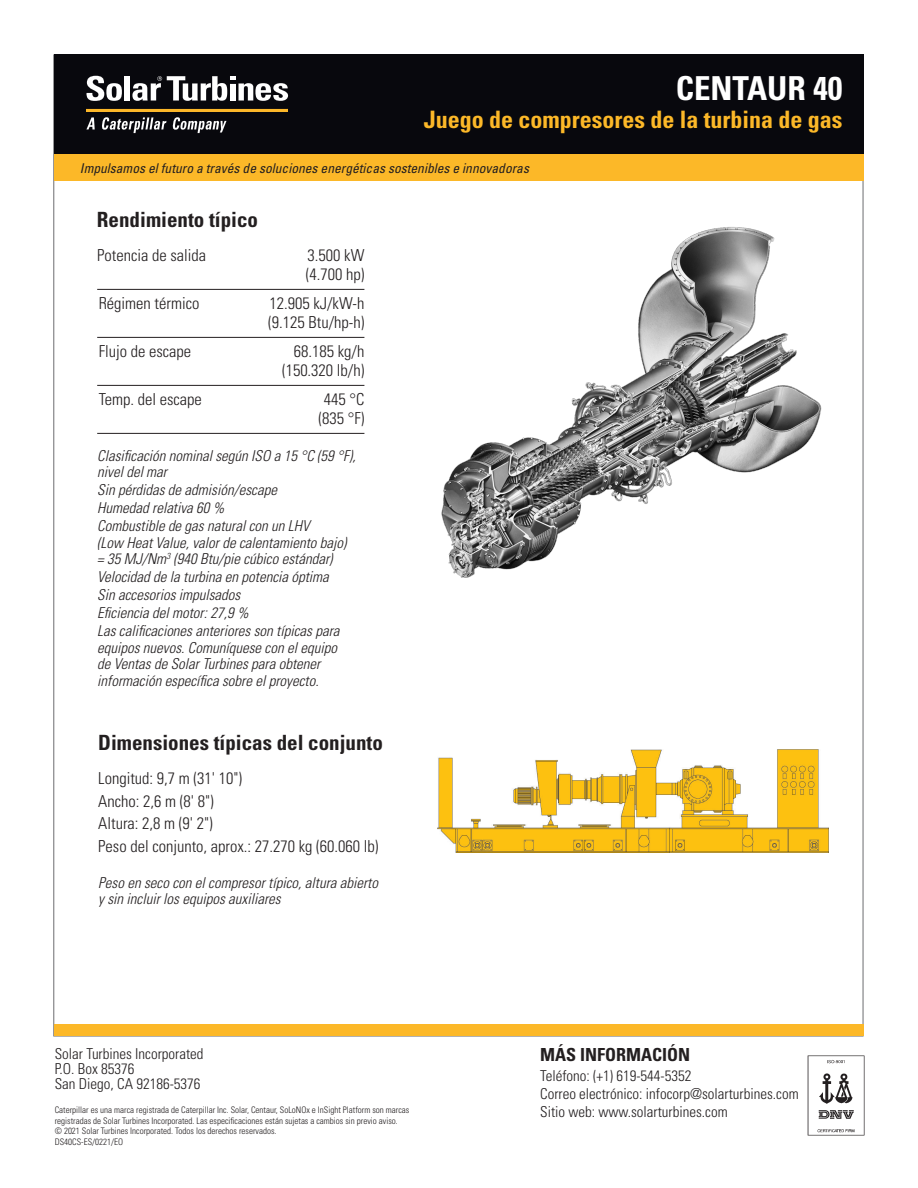
<style>
.page{position:relative;width:918px;height:1188px;background:#fff}
.page>*{position:absolute;margin:0;border:0;box-sizing:border-box;transform-origin:0 0}
.t1{font:700 condensed 33px "Univers LT Std";color:#fff}
.t2{font:700 condensed 24px "Univers LT Std";color:#fcb828}
.t3{font:700 condensed 21px "Univers LT Std";color:#231f20}
.t4{font:700 condensed 18px "Univers LT Std";color:#231f20}
.t5{font:300 condensed 16.5px/19.5px "Univers LT Std";color:#231f20}
.t6{font:italic 300 condensed 15px/16.5px "Univers LT Std";color:#231f20}
.t7{font:300 condensed 15px/15px "Univers LT Std";color:#231f20}
.t8{font:italic condensed 13.5px "Univers LT Std";color:#231f20}
.t9{font:300 condensed 9px/10.5px "Univers LT Std";color:#231f20}
</style>
<div class="page">
<div style="left:54px;top:54px;width:810px;height:101px;background:#08080d"></div>
<div style="left:54px;top:155px;width:810px;height:26px;background:#fcb828"></div>
<svg style="left:86px;top:117px;width:9px;height:12px"></svg>
<svg style="left:172px;top:117px;width:54px;height:16px"></svg>
<svg style="left:102px;top:117px;width:64px;height:16px"></svg>
<hr style="left:86px;top:109px;width:202px;height:2px;background:#fcb729">
<svg style="left:86px;top:76px;width:202px;height:25px"></svg>
<div style="left:54px;top:1024px;width:810px;height:12px;background:#fcb828"></div>
<img style="left:441px;top:227px;width:381px;height:351px">
<img style="left:808px;top:1055px;width:56px;height:80px">
<hr style="left:97px;top:289px;width:267px;height:1px;background:#231f20">
<hr style="left:97px;top:337px;width:267px;height:1px;background:#231f20">
<hr style="left:97px;top:385px;width:267px;height:1px;background:#231f20">
<hr style="left:97px;top:433px;width:267px;height:1px;background:#231f20">
<img style="left:437px;top:749px;width:391px;height:104px">
<h1 class="t1" style="left:676px;top:68px;width:168px">CENTAUR 40</h1>
<h2 class="t2" style="left:424px;top:105px;width:420px">Juego de compresores de la turbina de gas</h2>
<p class="t8" style="left:80px;top:160px;width:451px">Impulsamos el futuro a través de soluciones energéticas sostenibles e innovadoras</p>
<h3 class="t3" style="left:97px;top:206px;width:163px">Rendimiento típico</h3>
<p class="t5" style="left:97px;top:245px;width:110px">Potencia de salida</p>
<p class="t5" style="left:306px;top:245px;width:60px">3.500 kW (4.700 hp)</p>
<p class="t5" style="left:99px;top:293px;width:102px">Régimen térmico</p>
<p class="t5" style="left:268px;top:293px;width:98px">12.905 kJ/kW-h (9.125 Btu/hp-h)</p>
<p class="t5" style="left:99px;top:341px;width:94px">Flujo de escape</p>
<p class="t5" style="left:282px;top:341px;width:84px;text-align:right">68.185 kg/h (150.320 lb/h)</p>
<p class="t5" style="left:99px;top:389px;width:105px">Temp. del escape</p>
<p class="t5" style="left:318px;top:389px;width:47px;text-align:center">445 °C (835 °F)</p>
<p class="t6" style="left:97px;top:447px;width:260px">Clasificación nominal según ISO a 15 °C (59 °F), nivel del mar</p>
<p class="t6" style="left:97px;top:481px;width:214px;line-height:18px">Sin pérdidas de admisión/escape<br>Humedad relativa 60 %<br>Combustible de gas natural con un LHV</p>
<p class="t6" style="left:97px;top:534px;width:251px">(Low Heat Value, valor de calentamiento bajo) = 35 MJ/Nm<sup>3</sup> (940 Btu/pie cúbico estándar)</p>
<p class="t6" style="left:97px;top:568px;width:244px;line-height:18px">Velocidad de la turbina en potencia óptima Sin accesorios impulsados<br>Eficiencia del motor: 27,9 %<br>Las calificaciones anteriores son típicas para</p>
<p class="t6" style="left:97px;top:639px;width:241px">equipos nuevos. Comuníquese con el equipo de Ventas de Solar Turbines para obtener información específica sobre el proyecto.</p>
<h3 class="t3" style="left:98px;top:730px;width:286px">Dimensiones típicas del conjunto</h3>
<p class="t5" style="left:98px;top:767px;width:282px;line-height:22.5px">Longitud: 9,7 m (31' 10")<br>Ancho: 2,6 m (8' 8")<br>Altura: 2,8 m (9' 2")<br>Peso del conjunto, aprox.: 27.270 kg (60.060 lb)</p>
<p class="t6" style="left:98px;top:874px;width:281px">Peso en seco con el compresor típico, altura abierto y sin incluir los equipos auxiliares</p>
<p class="t7" style="left:55px;top:1047px;width:150px">Solar Turbines Incorporated<br>P.O. Box 85376<br>San Diego, CA 92186‑5376</p>
<p class="t9" style="left:55px;top:1105px;width:356px">Caterpillar es una marca registrada de Caterpillar Inc. Solar, Centaur, SoLoNOx e InSight Platform son marcas registradas de Solar Turbines Incorporated. Las especificaciones están sujetas a cambios sin previo aviso.<br>© 2021 Solar Turbines Incorporated. Todos los derechos reservados.<br>DS40CS-ES/0221/EO</p>
<p class="t4" style="left:540px;top:1044px;width:152px">MÁS INFORMACIÓN</p>
<p class="t7" style="left:540px;top:1067px;width:260px;line-height:18px">Teléfono: (+1) 619‑544‑5352<br>Correo electrónico: infocorp@solarturbines.com<br>Sitio web: www.solarturbines.com</p>
</div>
